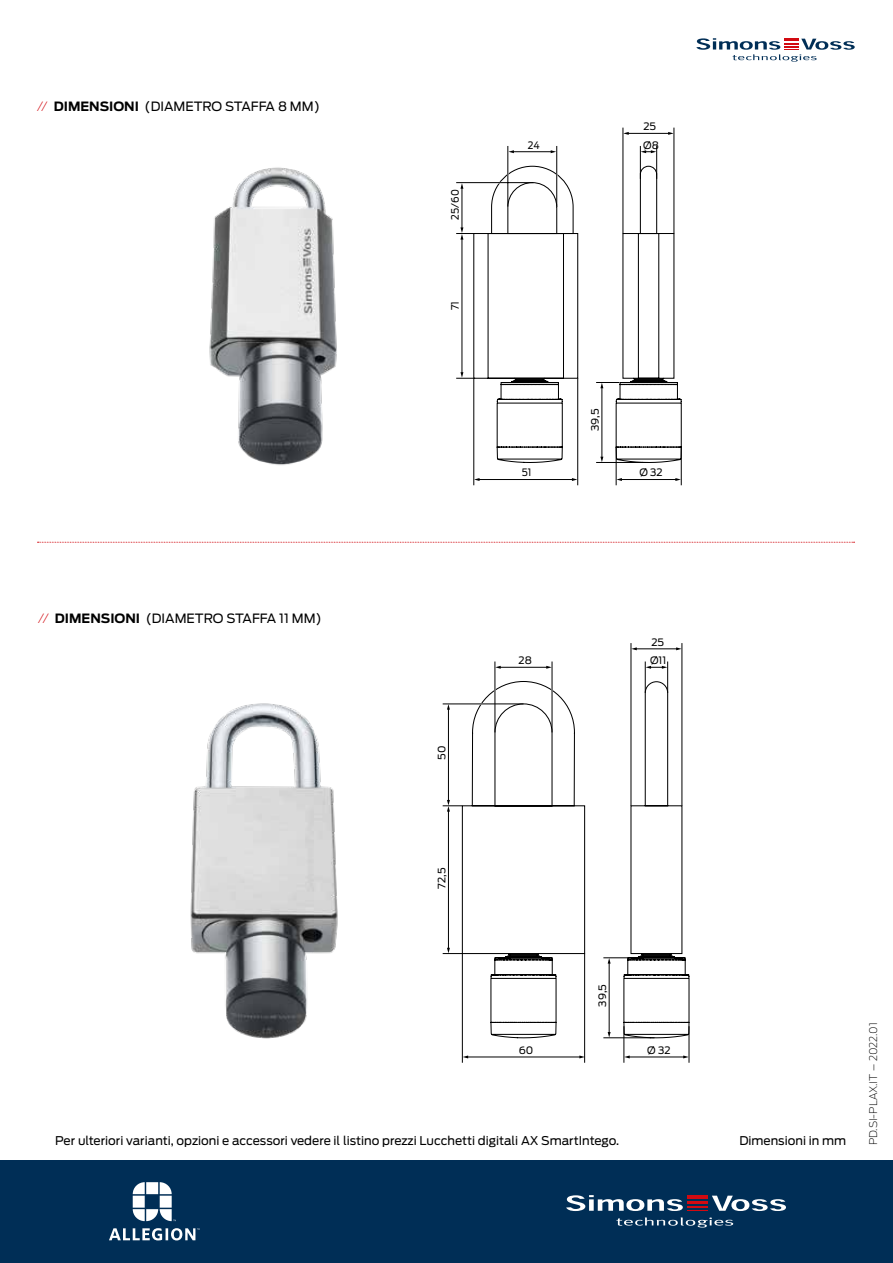
<style>
.page{position:relative;width:893px;height:1263px;background:#fff}
.page>*{position:absolute;margin:0;border:0;box-sizing:border-box;transform-origin:0 0}
.t1{font:12.75px "Antenna";color:#000}
.t2{font:12px "Antenna";color:#000}
.t3{font:200 10.5px "Antenna";color:#000}
.t4{font:10.2px "Antenna";color:#000}
.t5{font:10.2px "Antenna";color:#000;scale:.92 1}
.s1{font-weight:200;color:#d20a11}
.s2{font-weight:700}
</style>
<div class="page">
<div style="left:0;top:1161px;width:893px;height:102px;background:#002e56"></div>
<svg style="left:616px;top:1217px;width:117px;height:10px"></svg>
<svg style="left:566px;top:1195px;width:220px;height:16px"></svg>
<hr style="left:687px;top:1201px;width:21px;height:3px;background:#d20a11">
<hr style="left:687px;top:1206px;width:21px;height:2px;background:#d20a11">
<svg style="left:133px;top:1182px;width:43px;height:39px"></svg>
<svg style="left:109px;top:1228px;width:91px;height:12px"></svg>
<svg style="left:696px;top:38px;width:159px;height:24px"></svg>
<hr style="left:640px;top:146px;width:1px;height:33px;background:#000">
<hr style="left:656px;top:146px;width:1px;height:33px;background:#000">
<svg style="left:641px;top:150px;width:15px;height:3px"></svg>
<hr style="left:623px;top:128px;width:1px;height:105px;background:#000">
<hr style="left:674px;top:128px;width:1px;height:105px;background:#000">
<hr style="left:628px;top:133px;width:41px;height:1px;background:#000">
<svg style="left:623px;top:132px;width:6px;height:3px"></svg>
<svg style="left:668px;top:132px;width:6px;height:3px"></svg>
<hr style="left:681px;top:447px;width:1px;height:38px;background:#000">
<hr style="left:616px;top:447px;width:1px;height:38px;background:#000">
<hr style="left:621px;top:479px;width:55px;height:1px;background:#000">
<svg style="left:616px;top:478px;width:6px;height:3px"></svg>
<svg style="left:675px;top:478px;width:6px;height:3px"></svg>
<svg style="left:456px;top:165px;width:226px;height:298px"></svg>
<svg style="left:461px;top:146px;width:125px;height:808px"></svg>
<svg style="left:490px;top:952px;width:67px;height:87px"></svg>
<hr style="left:494px;top:661px;width:2px;height:61px;background:#fff">
<hr style="left:551px;top:661px;width:2px;height:61px;background:#fff">
<hr style="left:443px;top:703px;width:70px;height:2px;background:#fff">
<hr style="left:645px;top:661px;width:1px;height:32px;background:#000">
<hr style="left:667px;top:661px;width:1px;height:32px;background:#000">
<hr style="left:682px;top:643px;width:1px;height:163px;background:#000">
<hr style="left:631px;top:643px;width:1px;height:163px;background:#000">
<svg style="left:645px;top:666px;width:22px;height:3px"></svg>
<hr style="left:636px;top:649px;width:41px;height:1px;background:#000">
<svg style="left:631px;top:647px;width:6px;height:3px"></svg>
<svg style="left:676px;top:647px;width:6px;height:3px"></svg>
<hr style="left:467px;top:1057px;width:113px;height:1px;background:#000">
<svg style="left:579px;top:1055px;width:5px;height:3px"></svg>
<hr style="left:448px;top:811px;width:1px;height:138px;background:#000">
<svg style="left:443px;top:948px;width:19px;height:6px"></svg>
<hr style="left:462px;top:953px;width:1px;height:110px;background:#000">
<hr style="left:584px;top:953px;width:1px;height:110px;background:#000">
<hr style="left:689px;top:1026px;width:1px;height:37px;background:#000">
<hr style="left:624px;top:1026px;width:1px;height:37px;background:#000">
<hr style="left:629px;top:1057px;width:55px;height:1px;background:#000">
<svg style="left:624px;top:1055px;width:6px;height:3px"></svg>
<svg style="left:683px;top:1055px;width:6px;height:3px"></svg>
<svg style="left:603px;top:681px;width:86px;height:358px"></svg>
<hr style="left:443px;top:704px;width:80px;height:1px;background:#000">
<hr style="left:448px;top:709px;width:1px;height:92px;background:#000">
<svg style="left:443px;top:800px;width:19px;height:12px"></svg>
<svg style="left:447px;top:704px;width:3px;height:6px"></svg>
<hr style="left:500px;top:667px;width:47px;height:1px;background:#000">
<svg style="left:496px;top:666px;width:5px;height:3px"></svg>
<svg style="left:546px;top:666px;width:6px;height:3px"></svg>
<hr style="left:495px;top:661px;width:1px;height:71px;background:#000">
<hr style="left:552px;top:661px;width:1px;height:71px;background:#000">
<svg style="left:38px;top:542px;width:817px;height:1px"></svg>
<img style="left:209px;top:167px;width:128px;height:298px">
<img style="left:190px;top:703px;width:148px;height:336px">
<p class="t1" style="left:37px;top:98px;width:284px"><span class="s1">//</span> <span class="s2">DIMENSIONI</span> (DIAMETRO STAFFA 8 MM)</p>
<p class="t5" style="left:448px;top:220px;width:34px;rotate:-90deg">25/60</p>
<p class="t5" style="left:448px;top:310px;width:11px;rotate:-90deg">71</p>
<p class="t5" style="left:528px;top:138px;width:15px">24</p>
<p class="t4" style="left:643px;top:120px;width:14px">25</p>
<p class="t4" style="left:643px;top:138px;width:17px">Ø8</p>
<p class="t5" style="left:522px;top:466px;width:12px">51</p>
<p class="t4" style="left:588px;top:431px;width:24px;rotate:-90deg">39,5</p>
<p class="t4" style="left:639px;top:466px;width:25px">Ø 32</p>
<p class="t1" style="left:38px;top:609px;width:285px"><span class="s1">//</span> <span class="s2">DIMENSIONI</span> (DIAMETRO STAFFA 11 MM)</p>
<p class="t4" style="left:435px;top:760px;width:16px;rotate:-90deg">50</p>
<p class="t4" style="left:518px;top:654px;width:15px">28</p>
<p class="t4" style="left:651px;top:635px;width:14px">25</p>
<p class="t4" style="left:650px;top:654px;width:18px">Ø11</p>
<p class="t4" style="left:435px;top:889px;width:22px;rotate:-90deg">72,5</p>
<p class="t4" style="left:519px;top:1043px;width:16px">60</p>
<p class="t4" style="left:596px;top:1006px;width:24px;rotate:-90deg">39,5</p>
<p class="t4" style="left:647px;top:1043px;width:25px">Ø 32</p>
<p class="t2" style="left:55px;top:1133px;width:565px">Per ulteriori varianti, opzioni e accessori vedere il listino prezzi Lucchetti digitali AX SmartIntego.</p>
<p class="t2" style="left:739px;top:1133px;width:108px">Dimensioni in mm</p>
<p class="t3" style="left:866px;top:1145px;width:124px;rotate:-90deg">PD.SI-PLAX.IT – 2022.01</p>
</div>
